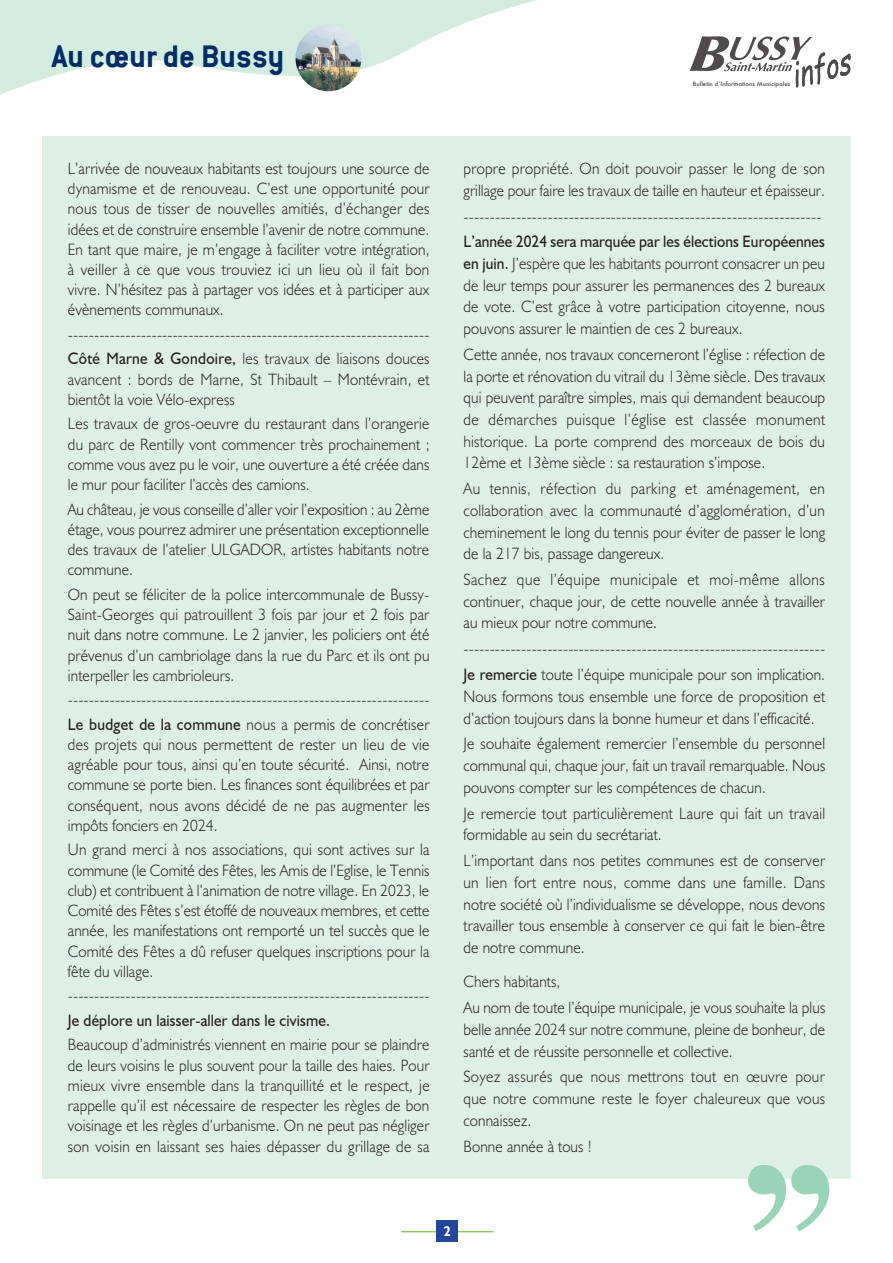
<style>
.page{position:relative;width:893px;height:1263px;background:#fff}
.page>*{position:absolute;margin:0;border:0;box-sizing:border-box;transform-origin:0 0}
.t1{font:700 34.5px "Conduit ITC";color:#002d66}
.t2{font:300 16.5px/20.2px "Humanist 521 BT";letter-spacing:.01em;color:#231f20;text-align:justify;scale:.93 1}
.t3{font:16.5px "Humanist 521 BT";letter-spacing:.01em;color:#231f20;scale:.93 1}
.t4{font:700 13.95px "Humanist 521 BT";color:#fff;scale:.9 1}
.t5{font:500 5.7px "Futura";color:#231f20;scale:1.08 1}
.s1{font-weight:400}
</style>
<div class="page">
<svg style="left:0;top:0;width:851px;height:95px"></svg>
<img style="left:295px;top:25px;width:66px;height:66px;border-radius:33px">
<svg style="left:689px;top:36px;width:161px;height:51px"></svg>
<hr style="left:401px;top:1230px;width:92px;height:2px;background:#8dc962">
<div style="left:436px;top:1220px;width:22px;height:21px;background:#22469d"></div>
<div style="left:42px;top:136px;width:808px;height:1042px;background:#deefe6"></div>
<svg style="left:748px;top:1165px;width:81px;height:66px"></svg>
<h1 class="t1" style="left:52px;top:36px;width:234px">Au cœur de Bussy</h1>
<p class="t5" style="left:693px;top:80px;width:92px">Bulletin dʼInformations Municipales</p>
<p class="t2" style="left:68px;top:158px;width:390px">L’arrivée de nouveaux habitants est toujours une source de dynamisme et de renouveau. C’est une opportunité pour nous tous de tisser de nouvelles amitiés, d’échanger des idées et de construire ensemble l’avenir de notre commune.<br>En tant que maire, je m’engage à faciliter votre intégration, à veiller à ce que vous trouviez ici un lieu où il fait bon vivre. N’hésitez pas à partager vos idées et à participer aux évènements communaux.</p>
<p class="t2" style="left:68px;top:322px;width:390px;line-height:24.5px">---------------------------------------------------------------------<br><span class="s1">Côté Marne &amp; Gondoire,</span> les travaux de liaisons douces</p>
<p class="t2" style="left:68px;top:368px;width:390px">avancent : bords de Marne, St Thibault – Montévrain, et bientôt la voie Vélo-express</p>
<p class="t2" style="left:68px;top:413px;width:390px">Les travaux de gros-oeuvre du restaurant dans l’orangerie du parc de Rentilly vont commencer très prochainement ; comme vous avez pu le voir, une ouverture a été créée dans le mur pour faciliter l’accès des camions.</p>
<p class="t2" style="left:68px;top:498px;width:390px">Au château, je vous conseille d’aller voir l’exposition : au 2ème étage, vous pourrez admirer une présentation exceptionnelle des travaux de l’atelier ULGADOR, artistes habitants notre commune.</p>
<p class="t2" style="left:68px;top:584px;width:390px">On peut se féliciter de la police intercommunale de Bussy-Saint-Georges qui patrouillent 3 fois par jour et 2 fois par nuit dans notre commune. Le 2 janvier, les policiers ont été prévenus d’un cambriolage dans la rue du Parc et ils ont pu interpeller les cambrioleurs.</p>
<p class="t2" style="left:68px;top:687px;width:390px;line-height:24.5px">---------------------------------------------------------------------<br><span class="s1">Le budget de la commune</span> nous a permis de concrétiser</p>
<p class="t2" style="left:68px;top:734px;width:390px">des projets qui nous permettent de rester un lieu de vie agréable pour tous, ainsi qu’en toute sécurité. Ainsi, notre commune se porte bien. Les finances sont équilibrées et par conséquent, nous avons décidé de ne pas augmenter les impôts fonciers en 2024.</p>
<p class="t2" style="left:68px;top:839px;width:390px">Un grand merci à nos associations, qui sont actives sur la commune (le Comité des Fêtes, les Amis de l’Eglise, le Tennis club) et contribuent à l’animation de notre village. En 2023, le Comité des Fêtes s’est étoffé de nouveaux membres, et cette année, les manifestations ont remporté un tel succès que le Comité des Fêtes a dû refuser quelques inscriptions pour la fête du village.</p>
<p class="t2" style="left:68px;top:985px;width:390px">---------------------------------------------------------------------</p>
<p class="t3" style="left:68px;top:1010px;width:283px">Je déplore un laisser-aller dans le civisme.</p>
<p class="t2" style="left:68px;top:1034px;width:390px">Beaucoup d’administrés viennent en mairie pour se plaindre de leurs voisins le plus souvent pour la taille des haies. Pour mieux vivre ensemble dans la tranquillité et le respect, je rappelle qu’il est nécessaire de respecter les règles de bon voisinage et les règles d’urbanisme. On ne peut pas négliger son voisin en laissant ses haies dépasser du grillage de sa</p>
<p class="t2" style="left:463px;top:157px;width:390px;line-height:21.6px">propre propriété. On doit pouvoir passer le long de son grillage pour faire les travaux de taille en hauteur et épaisseur.</p>
<p class="t2" style="left:463px;top:205px;width:386px">--------------------------------------------------------------------</p>
<p class="t2" style="left:463px;top:231px;width:390px;line-height:21.6px"><span class="s1">L’année 2024 sera marquée par les élections Européennes en juin.</span> J’espère que les habitants pourront consacrer un peu de leur temps pour assurer les permanences des 2 bureaux de vote. C’est grâce à votre participation citoyenne, nous pouvons assurer le maintien de ces 2 bureaux.</p>
<p class="t2" style="left:463px;top:343px;width:390px;line-height:21.6px">Cette année, nos travaux concerneront l’église : réfection de la porte et rénovation du vitrail du 13ème siècle. Des travaux qui peuvent paraître simples, mais qui demandent beaucoup de démarches puisque l’église est classée monument historique. La porte comprend des morceaux de bois du 12ème et 13ème siècle : sa restauration s’impose.</p>
<p class="t2" style="left:463px;top:477px;width:390px;line-height:21.6px">Au tennis, réfection du parking et aménagement, en collaboration avec la communauté d’agglomération, d’un cheminement le long du tennis pour éviter de passer le long de la 217 bis, passage dangereux.</p>
<p class="t2" style="left:463px;top:568px;width:390px;line-height:21.6px">Sachez que l’équipe municipale et moi-même allons continuer, chaque jour, de cette nouvelle année à travailler au mieux pour notre commune.</p>
<p class="t2" style="left:463px;top:635px;width:390px;line-height:26px">---------------------------------------------------------------------<br><span class="s1">Je remercie</span> toute l’équipe municipale pour son implication.</p>
<p class="t2" style="left:463px;top:685px;width:390px;line-height:21.6px">Nous formons tous ensemble une force de proposition et d’action toujours dans la bonne humeur et dans l’efficacité.</p>
<p class="t2" style="left:463px;top:732px;width:390px;line-height:21.6px">Je souhaite également remercier l’ensemble du personnel communal qui, chaque jour, fait un travail remarquable. Nous pouvons compter sur les compétences de chacun.</p>
<p class="t2" style="left:463px;top:802px;width:390px;line-height:21.6px">Je remercie tout particulièrement Laure qui fait un travail formidable au sein du secrétariat.</p>
<p class="t2" style="left:463px;top:849px;width:390px;line-height:21.6px">L’important dans nos petites communes est de conserver un lien fort entre nous, comme dans une famille. Dans notre société où l’individualisme se développe, nous devons travailler tous ensemble à conserver ce qui fait le bien-être de notre commune.</p>
<p class="t2" style="left:463px;top:968px;width:390px;line-height:26px">Chers habitants,<br>Au nom de toute l’équipe municipale, je vous souhaite la plus</p>
<p class="t2" style="left:463px;top:1018px;width:390px;line-height:21.6px">belle année 2024 sur notre commune, pleine de bonheur, de santé et de réussite personnelle et collective.</p>
<p class="t2" style="left:463px;top:1065px;width:390px;line-height:21.6px">Soyez assurés que nous mettrons tout en œuvre pour que notre commune reste le foyer chaleureux que vous connaissez.</p>
<p class="t2" style="left:463px;top:1135px;width:139px">Bonne année à tous !</p>
<p class="t4" style="left:444px;top:1222px;width:9px">2</p>
</div>
